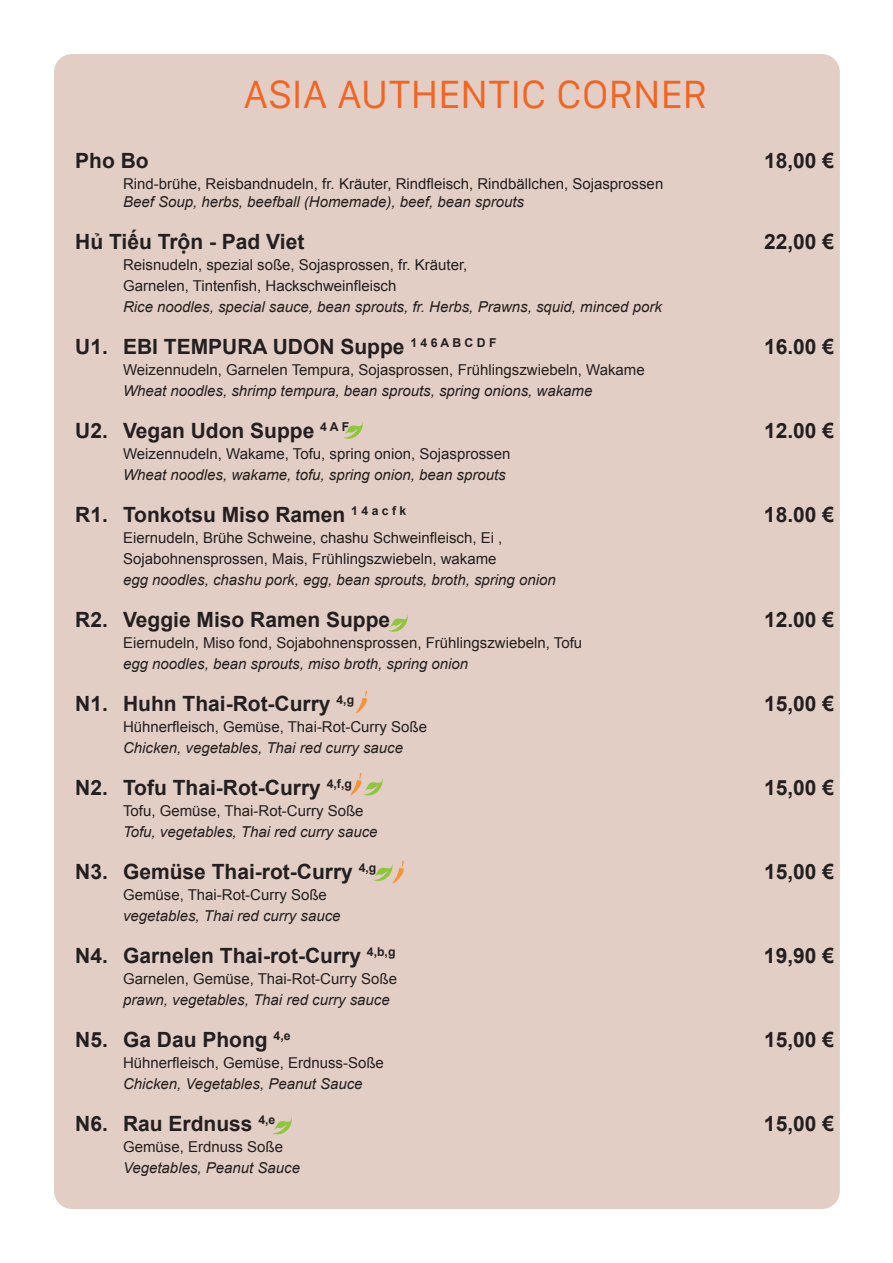
<style>
.page{position:relative;width:893px;height:1263px;background:#fff}
.page>*{position:absolute;margin:0;border:0;box-sizing:border-box;transform-origin:0 0}
.t1{font:37.5px "Galvji";letter-spacing:-.01em;color:#f36421}
.t2{font:700 21px "Arial";color:#231f20}
.t3{font:15px/21px "Arial";color:#231f20}
.t4{font:italic 15px "Arial";color:#231f20}
</style>
<div class="page">
<div style="left:54px;top:54px;width:786px;height:1155px;background:#e2cec5;border-radius:18px"></div>
<svg style="left:343px;top:421px;width:20px;height:18px"></svg>
<svg style="left:350px;top:773px;width:33px;height:23px"></svg>
<svg style="left:272px;top:1117px;width:20px;height:18px"></svg>
<svg style="left:388px;top:614px;width:20px;height:18px"></svg>
<svg style="left:356px;top:690px;width:11px;height:23px"></svg>
<svg style="left:373px;top:861px;width:31px;height:23px"></svg>
<h1 class="t1" style="left:243px;top:73px;width:465px">ASIA AUTHENTIC CORNER</h1>
<h2 class="t2" style="left:75px;top:146px;width:75px">Pho Bo</h2>
<h2 class="t2" style="left:764px;top:146px;width:72px">18,00 €</h2>
<p class="t3" style="left:123px;top:173px;width:542px">Rind-brühe, Reisbandnudeln, fr. Kräuter, Rindfleisch, Rindbällchen, Sojasprossen</p>
<p class="t4" style="left:123px;top:192px;width:403px">Beef Soup, herbs, beefball (Homemade), beef, bean sprouts</p>
<h2 class="t2" style="left:75px;top:227px;width:231px">Hủ Tiếu Trộn - Pad Viet</h2>
<h2 class="t2" style="left:764px;top:227px;width:72px">22,00 €</h2>
<p class="t3" style="left:123px;top:254px;width:346px">Reisnudeln, spezial soße, Sojasprossen, fr. Kräuter,<br>Garnelen, Tintenfish, Hackschweinfleisch</p>
<p class="t4" style="left:123px;top:297px;width:540px">Rice noodles, special sauce, bean sprouts, fr. Herbs, Prawns, squid, minced pork</p>
<h2 class="t2" style="left:75px;top:332px;width:423px">U1. EBI TEMPURA UDON Suppe <sup>1</sup> <sup>4</sup> <sup>6</sup> <sup>A</sup> <sup>B</sup> <sup>C</sup> <sup>D</sup> <sup>F</sup></h2>
<h2 class="t2" style="left:764px;top:332px;width:72px">16.00 €</h2>
<p class="t3" style="left:123px;top:359px;width:523px">Weizennudeln, Garnelen Tempura, Sojasprossen, Frühlingszwiebeln, Wakame</p>
<p class="t4" style="left:123px;top:381px;width:471px">Wheat noodles, shrimp tempura, bean sprouts, spring onions, wakame</p>
<h2 class="t2" style="left:75px;top:416px;width:275px">U2. Vegan Udon Suppe <sup>4</sup> <sup>A</sup> <sup>F</sup></h2>
<h2 class="t2" style="left:764px;top:416px;width:72px">12.00 €</h2>
<p class="t3" style="left:123px;top:443px;width:389px">Weizennudeln, Wakame, Tofu, spring onion, Sojasprossen</p>
<p class="t4" style="left:123px;top:465px;width:384px">Wheat noodles, wakame, tofu, spring onion, bean sprouts</p>
<h2 class="t2" style="left:75px;top:500px;width:333px">R1. Tonkotsu Miso Ramen <sup>1</sup> <sup>4</sup> <sup>a</sup> <sup>c</sup> <sup>f</sup> <sup>k</sup></h2>
<h2 class="t2" style="left:764px;top:500px;width:72px">18.00 €</h2>
<p class="t3" style="left:123px;top:527px;width:381px">Eiernudeln, Brühe Schweine, chashu Schweinfleisch, Ei ,<br>Sojabohnensprossen, Mais, Frühlingszwiebeln, wakame</p>
<p class="t4" style="left:123px;top:570px;width:434px">egg noodles, chashu pork, egg, bean sprouts, broth, spring onion</p>
<h2 class="t2" style="left:75px;top:605px;width:316px">R2. Veggie Miso Ramen Suppe</h2>
<h2 class="t2" style="left:764px;top:605px;width:72px">12.00 €</h2>
<p class="t3" style="left:123px;top:632px;width:461px">Eiernudeln, Miso fond, Sojabohnensprossen, Frühlingszwiebeln, Tofu</p>
<p class="t4" style="left:123px;top:654px;width:347px">egg noodles, bean sprouts, miso broth, spring onion</p>
<h2 class="t2" style="left:75px;top:689px;width:280px">N1. Huhn Thai-Rot-Curry <sup>4,g</sup></h2>
<h2 class="t2" style="left:764px;top:689px;width:72px">15,00 €</h2>
<p class="t3" style="left:123px;top:716px;width:305px">Hühnerfleisch, Gemüse, Thai-Rot-Curry Soße</p>
<p class="t4" style="left:123px;top:738px;width:282px">Chicken, vegetables, Thai red curry sauce</p>
<h2 class="t2" style="left:75px;top:773px;width:278px">N2. Tofu Thai-Rot-Curry <sup>4,f,g</sup></h2>
<h2 class="t2" style="left:764px;top:773px;width:72px">15,00 €</h2>
<p class="t3" style="left:123px;top:800px;width:242px">Tofu, Gemüse, Thai-Rot-Curry Soße</p>
<p class="t4" style="left:123px;top:822px;width:256px">Tofu, vegetables, Thai red curry sauce</p>
<h2 class="t2" style="left:75px;top:857px;width:303px">N3. Gemüse Thai-rot-Curry <sup>4,g</sup></h2>
<h2 class="t2" style="left:764px;top:857px;width:72px">15,00 €</h2>
<p class="t3" style="left:123px;top:884px;width:205px">Gemüse, Thai-Rot-Curry Soße</p>
<p class="t4" style="left:123px;top:906px;width:219px">vegetables, Thai red curry sauce</p>
<h2 class="t2" style="left:75px;top:941px;width:322px">N4. Garnelen Thai-rot-Curry <sup>4,b,g</sup></h2>
<h2 class="t2" style="left:764px;top:941px;width:72px">19,90 €</h2>
<p class="t3" style="left:123px;top:968px;width:275px">Garnelen, Gemüse, Thai-Rot-Curry Soße</p>
<p class="t4" style="left:123px;top:990px;width:268px">prawn, vegetables, Thai red curry sauce</p>
<h2 class="t2" style="left:75px;top:1025px;width:217px">N5. Ga Dau Phong <sup>4,e</sup></h2>
<h2 class="t2" style="left:764px;top:1025px;width:72px">15,00 €</h2>
<p class="t3" style="left:123px;top:1052px;width:262px">Hühnerfleisch, Gemüse, Erdnuss-Soße</p>
<p class="t4" style="left:123px;top:1074px;width:241px">Chicken, Vegetables, Peanut Sauce</p>
<h2 class="t2" style="left:75px;top:1109px;width:202px">N6. Rau Erdnuss <sup>4,e</sup></h2>
<h2 class="t2" style="left:764px;top:1109px;width:72px">15,00 €</h2>
<p class="t3" style="left:123px;top:1136px;width:162px">Gemüse, Erdnuss Soße</p>
<p class="t4" style="left:123px;top:1158px;width:179px">Vegetables, Peanut Sauce</p>
</div>
